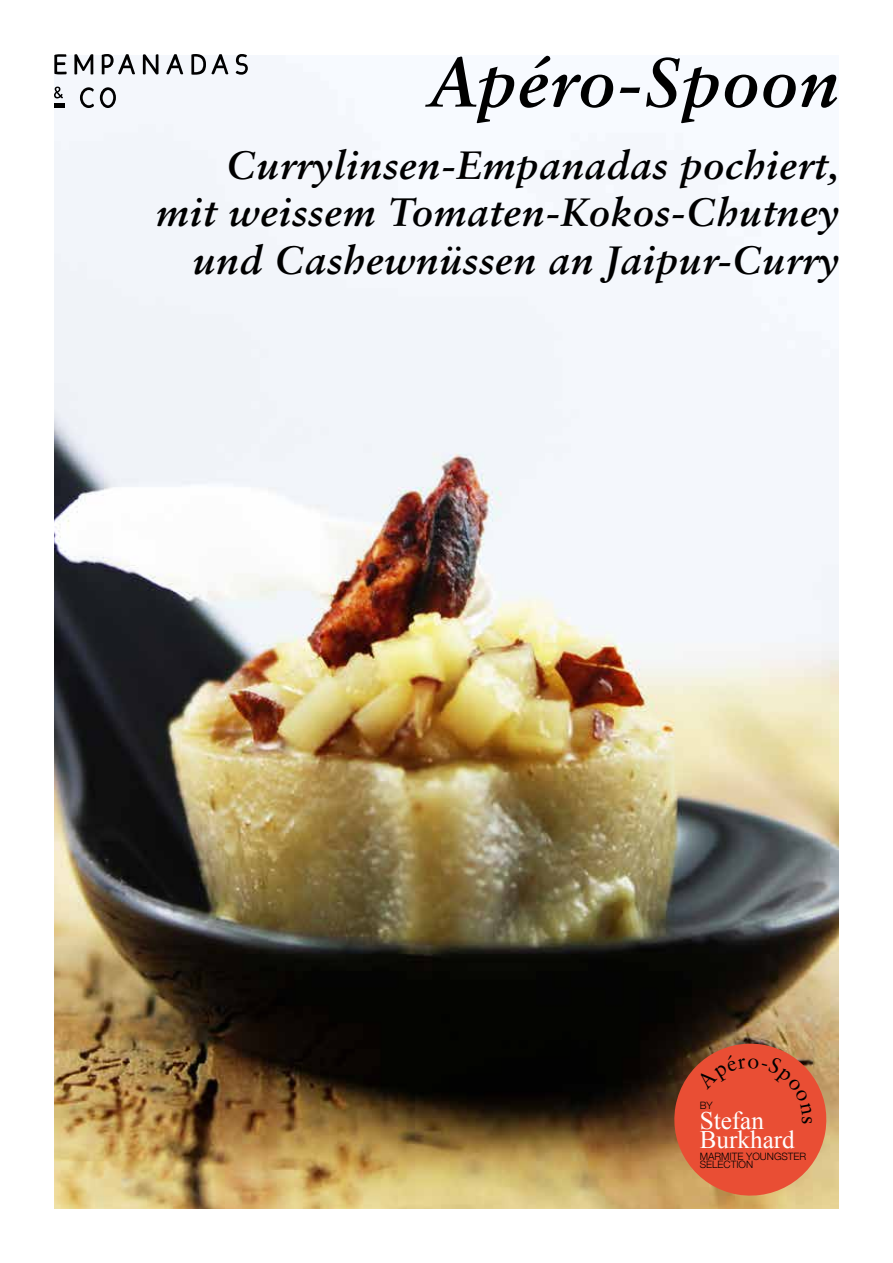
<style>
.page{position:relative;width:893px;height:1263px;background:#fff}
.page>*{position:absolute;margin:0;border:0;box-sizing:border-box;transform-origin:0 0}
.t1{font:italic 700 69.15px "Sabon";letter-spacing:.02em;color:#000}
.t2{font:italic 700 39.6px/47.4px "Sabon";letter-spacing:.02em;color:#000;text-align:right}
.t3{font:25.2px/18.9px "Times New Roman";color:#fff}
.t4{font:21.45px "Sabon";color:#000}
.t5{font:300 10.2px/8.9px "Helvetica Neue";color:#000}
</style>
<div class="page">
<img style="left:54px;top:55px;width:785px;height:1154px">
<svg style="left:54px;top:87px;width:62px;height:21px"></svg>
<svg style="left:54px;top:54px;width:194px;height:21px"></svg>
<svg style="left:668px;top:1037px;width:164px;height:165px;background:#d2613f"></svg>
<h1 class="t1" style="left:429px;top:41px;width:411px">Apéro-Spoon</h1>
<p class="t2" style="left:156px;top:141px;width:684px">Currylinsen-Empanadas pochiert,<br>mit weissem Tomaten-Kokos-Chutney und Cashewnüssen an Jaipur-Curry</p>
<p class="t5" style="left:700px;top:1100px;width:14px">BY</p>
<p class="t3" style="left:700px;top:1110px;width:97px">Stefan<br>Burkhard</p>
<p class="t5" style="left:700px;top:1151px;width:108px">MARMITE YOUNGSTER<br>SELECTION</p>
<p class="t4" style="left:822px;top:1116px;width:10px;rotate:90deg">s</p>
</div>
